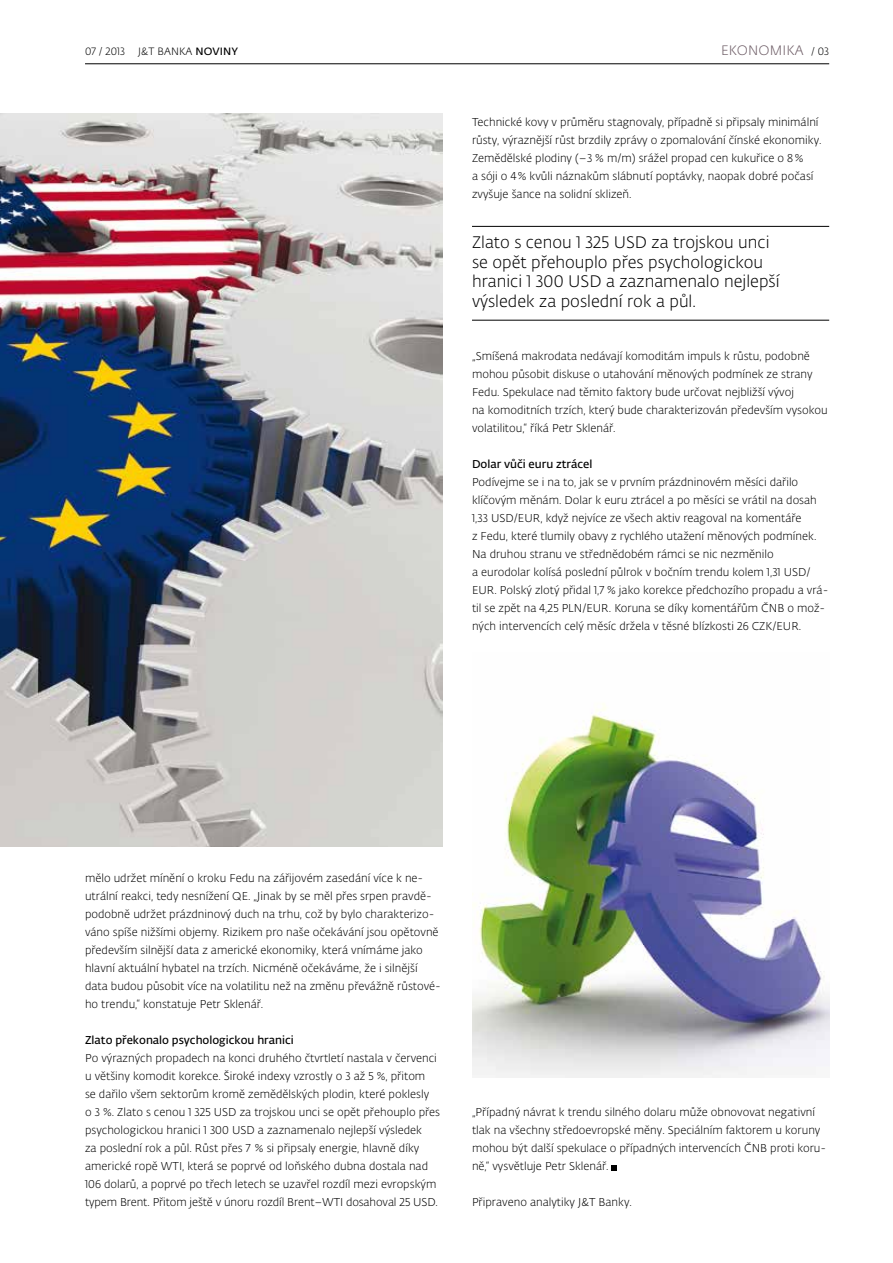
<style>
.page{position:relative;width:893px;height:1263px;background:#fff}
.page>*{position:absolute;margin:0;border:0;box-sizing:border-box;transform-origin:0 0}
.t1{font:300 16.5px/19.8px "Fedra Sans Alt Pro";color:#000}
.t2{font:300 13.5px "Fedra Sans Alt Pro";color:#6e5d66}
.t3{font:300 11.25px/18px "Fedra Sans Alt Pro";color:#000}
.t4{font:600 11.25px "Fedra Sans Alt Pro";color:#000}
.t5{font:300 10.5px "Fedra Sans Alt Pro";letter-spacing:.01em;color:#000}
.s1{font-weight:600}
.s2{font-size:13.5px;color:#6e5d66}
</style>
<div class="page">
<hr style="left:85px;top:64px;width:744px;height:1px;background:#000">
<svg style="left:612px;top:1165px;width:5px;height:5px"></svg>
<hr style="left:472px;top:226px;width:357px;height:1px;background:#000">
<hr style="left:472px;top:320px;width:357px;height:1px;background:#000">
<img style="left:0;top:114px;width:442px;height:732px">
<img style="left:472px;top:703px;width:357px;height:375px">
<p class="t5" style="left:85px;top:45px;width:41px">07 / 2013</p>
<p class="t5" style="left:138px;top:45px;width:101px">J&amp;T BANKA <span class="s1">Noviny</span></p>
<p class="t2" style="left:721px;top:42px;width:27px">ekonomi</p>
<p class="t5" style="left:786px;top:45px;width:44px"><span class="s2">ka</span> / 03</p>
<p class="t3" style="left:472px;top:113px;width:351px">Technické kovy v průměru stagnovaly, případně si připsaly minimální růsty, výraznější růst brzdily zprávy o zpomalování čínské ekonomiky.<br>Zemědělské plodiny (–3 % m/m) srážel propad cen kukuřice o 8%<br>a sóji o 4% kvůli náznakům slábnutí poptávky, naopak dobré počasí zvyšuje šance na solidní sklizeň.</p>
<h1 class="t1" style="left:472px;top:232px;width:309px">Zlato s cenou 1 325 USD za trojskou unci se opět přehouplo přes psychologickou hranici 1 300 USD a zaznamenalo nejlepší výsledek za poslední rok a půl.</h1>
<p class="t3" style="left:472px;top:347px;width:357px">„Smíšená makrodata nedávají komoditám impuls k růstu, podobně mohou působit diskuse o utahování měnových podmínek ze strany Fedu. Spekulace nad těmito faktory bude určovat nejbližší vývoj<br>na komoditních trzích, který bude charakterizován především vysokou volatilitou,“ říká Petr Sklenář.</p>
<p class="t4" style="left:472px;top:456px;width:122px">Dolar vůči euru ztrácel</p>
<p class="t3" style="left:472px;top:473px;width:358px">Podívejme se i na to, jak se v prvním prázdninovém měsíci dařilo klíčovým měnám. Dolar k euru ztrácel a po měsíci se vrátil na dosah 1,33 USD/EUR, když nejvíce ze všech aktiv reagoval na komentáře<br>z Fedu, které tlumily obavy z rychlého utažení měnových podmínek.<br>Na druhou stranu ve střednědobém rámci se nic nezměnilo<br>a eurodolar kolísá poslední půlrok v bočním trendu kolem 1,31 USD/ EUR. Polský zlotý přidal 1,7 % jako korekce předchozího propadu a vrá&shy;til se zpět na 4,25 PLN/EUR. Koruna se díky komentářům ČNB o mož&shy;ných intervencích celý měsíc držela v těsné blízkosti 26 CZK/EUR.</p>
<p class="t3" style="left:85px;top:869px;width:357px">mělo udržet mínění o kroku Fedu na zářijovém zasedání více k ne&shy;utrální reakci, tedy nesnížení QE. „Jinak by se měl přes srpen pravdě&shy;podobně udržet prázdninový duch na trhu, což by bylo charakterizo&shy;váno spíše nižšími objemy. Rizikem pro naše očekávání jsou opětovně především silnější data z americké ekonomiky, která vnímáme jako hlavní aktuální hybatel na trzích. Nicméně očekáváme, že i silnější data budou působit více na volatilitu než na změnu převážně růstové&shy;ho trendu,“ konstatuje Petr Sklenář.</p>
<p class="t4" style="left:85px;top:1032px;width:210px">Zlato překonalo psychologickou hranici</p>
<p class="t3" style="left:85px;top:1049px;width:357px">Po výrazných propadech na konci druhého čtvrtletí nastala v červenci u většiny komodit korekce. Široké indexy vzrostly o 3 až 5 %, přitom<br>se dařilo všem sektorům kromě zemědělských plodin, které poklesly<br>o 3 %. Zlato s cenou 1 325 USD za trojskou unci se opět přehouplo přes psychologickou hranici 1 300 USD a zaznamenalo nejlepší výsledek<br>za poslední rok a půl. Růst přes 7 % si připsaly energie, hlavně díky americké ropě WTI, která se poprvé od loňského dubna dostala nad 106 dolarů, a poprvé po třech letech se uzavřel rozdíl mezi evropským typem Brent. Přitom ještě v únoru rozdíl Brent–WTI dosahoval 25 USD.</p>
<p class="t3" style="left:472px;top:1103px;width:356px">„Případný návrat k trendu silného dolaru může obnovovat negativní tlak na všechny středoevropské měny. Speciálním faktorem u koruny mohou být další spekulace o případných intervencích ČNB proti koru&shy;ně,“ vysvětluje Petr Sklenář.</p>
<p class="t3" style="left:472px;top:1193px;width:162px">Připraveno analytiky J&amp;T Banky.</p>
</div>
